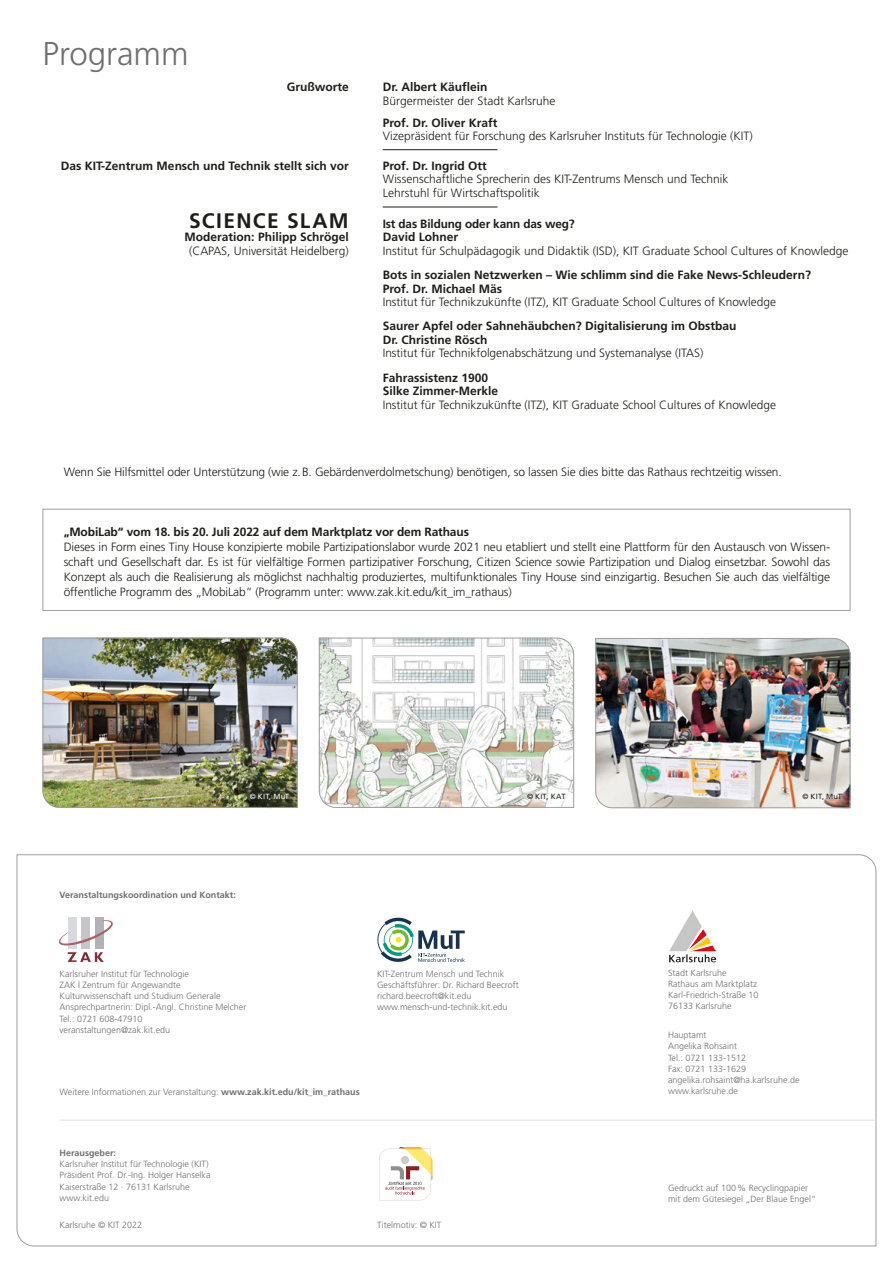
<style>
.page{position:relative;width:893px;height:1263px;background:#fff}
.page>*{position:absolute;margin:0;border:0;box-sizing:border-box;transform-origin:0 0}
.t1{font:300 33px "Frutiger";color:#706f6f}
.t2{font:700 21px "Frutiger";letter-spacing:.06em;color:#1d1d1b}
.t3{font:300 12px/15px "Frutiger";color:#1d1d1b}
.t4{font:700 12px/13.5px "Frutiger";color:#1d1d1b}
.t5{font:300 9px/11.2px "Frutiger";color:#706f6f}
.t6{font:700 9px "Frutiger";color:#706f6f}
.t7{font:7.5px "Frutiger";letter-spacing:.03em;color:#1d1d1b}
.t8{font:7.5px "Frutiger";letter-spacing:.025em;color:#fff}
.s1{font-weight:700}
</style>
<div class="page">
<div style="left:43px;top:509px;width:807px;height:102px;background:#fff;border:1px solid #9d9d9c"></div>
<svg style="left:16px;top:854px;width:861px;height:393px"></svg>
<img style="left:668px;top:911px;width:47px;height:51px">
<hr style="left:60px;top:1120px;width:816px;height:1px;background:#e3e3e3">
<img style="left:595px;top:638px;width:256px;height:170px">
<svg style="left:379px;top:1147px;width:54px;height:53px"></svg>
<img style="left:42px;top:637px;width:256px;height:171px">
<svg style="left:319px;top:637px;width:255px;height:171px"></svg>
<svg style="left:242px;top:785px;width:56px;height:23px"></svg>
<svg style="left:519px;top:785px;width:55px;height:23px"></svg>
<svg style="left:795px;top:785px;width:55px;height:23px"></svg>
<hr style="left:383px;top:149px;width:114px;height:1px;background:#1d1d1b">
<hr style="left:383px;top:207px;width:114px;height:1px;background:#1d1d1b">
<svg style="left:377px;top:916px;width:88px;height:48px"></svg>
<div style="left:68px;top:917px;width:9px;height:32px;background:#d8d9dd"></div>
<div style="left:81px;top:917px;width:9px;height:32px;background:#c5c5ca"></div>
<div style="left:95px;top:917px;width:9px;height:32px;background:#b1b2b7"></div>
<svg style="left:59px;top:920px;width:55px;height:42px"></svg>
<h1 class="t1" style="left:43px;top:35px;width:148px">Programm</h1>
<p class="t4" style="left:287px;top:80px;width:64px">Grußworte</p>
<p class="t4" style="left:383px;top:80px;width:106px">Dr. Albert Käuflein</p>
<p class="t3" style="left:383px;top:93px;width:174px">Bürgermeister der Stadt Karlsruhe</p>
<p class="t4" style="left:383px;top:116px;width:116px">Prof. Dr. Oliver Kraft</p>
<p class="t3" style="left:383px;top:128px;width:372px">Vizepräsident für Forschung des Karlsruher Instituts für Technologie (KIT)</p>
<p class="t4" style="left:61px;top:159px;width:289px">Das KIT-Zentrum Mensch und Technik stellt sich vor</p>
<p class="t4" style="left:383px;top:159px;width:106px">Prof. Dr. Ingrid Ott</p>
<p class="t3" style="left:383px;top:172px;width:347px;line-height:13.5px">Wissenschaftliche Sprecherin des KIT-Zentrums Mensch und Technik<br>Lehrstuhl für Wirtschaftspolitik</p>
<h2 class="t2" style="left:189px;top:208px;width:161px">SCIENCE SLAM</h2>
<p class="t4" style="left:185px;top:230px;width:166px">Moderation: Philipp Schrögel</p>
<p class="t3" style="left:189px;top:243px;width:161px">(CAPAS, Universität Heidelberg)</p>
<p class="t4" style="left:383px;top:217px;width:194px">Ist das Bildung oder kann das weg?<br>David Lohner</p>
<p class="t3" style="left:383px;top:243px;width:467px">Institut für Schulpädagogik und Didaktik (ISD), KIT Graduate School Cultures of Knowledge</p>
<p class="t4" style="left:383px;top:268px;width:430px">Bots in sozialen Netzwerken – Wie schlimm sind die Fake News-Schleudern?<br>Prof. Dr. Michael Mäs</p>
<p class="t3" style="left:383px;top:294px;width:395px">Institut für Technikzukünfte (ITZ), KIT Graduate School Cultures of Knowledge</p>
<p class="t4" style="left:383px;top:319px;width:355px">Saurer Apfel oder Sahnehäubchen? Digitalisierung im Obstbau<br>Dr. Christine Rösch</p>
<p class="t3" style="left:383px;top:346px;width:322px">Institut für Technikfolgenabschätzung und Systemanalyse (ITAS)</p>
<p class="t4" style="left:383px;top:371px;width:117px">Fahrassistenz 1900<br>Silke Zimmer-Merkle</p>
<p class="t3" style="left:383px;top:397px;width:395px">Institut für Technikzukünfte (ITZ), KIT Graduate School Cultures of Knowledge</p>
<p class="t3" style="left:64px;top:465px;width:720px">Wenn Sie Hilfsmittel oder Unterstützung (wie z.B. Gebärdenverdolmetschung) benötigen, so lassen Sie dies bitte das Rathaus rechtzeitig wissen.</p>
<p class="t4" style="left:64px;top:525px;width:407px">„MobiLab“ vom 18. bis 20. Juli 2022 auf dem Marktplatz vor dem Rathaus</p>
<p class="t3" style="left:64px;top:540px;width:768px;text-align:justify">Dieses in Form eines Tiny House konzipierte mobile Partizipationslabor wurde 2021 neu etabliert und stellt eine Plattform für den Austausch von Wissen&shy;schaft und Gesellschaft dar. Es ist für vielfältige Formen partizipativer Forschung, Citizen Science sowie Partizipation und Dialog einsetzbar. Sowohl das Konzept als auch die Realisierung als möglichst nachhaltig produziertes, multifunktionales Tiny House sind einzigartig. Besuchen Sie auch das vielfältige öffentliche Programm des „MobiLab“ (Programm unter: www.zak.kit.edu/kit_im_rathaus)</p>
<p class="t8" style="left:250px;top:792px;width:41px">© KIT, MuT</p>
<p class="t7" style="left:527px;top:792px;width:40px">© KIT, KAT</p>
<p class="t7" style="left:802px;top:792px;width:41px">© KIT, MuT</p>
<p class="t6" style="left:60px;top:889px;width:178px">Veranstaltungskoordination und Kontakt:</p>
<p class="t5" style="left:60px;top:968px;width:188px">Karlsruher Institut für Technologie<br>ZAK | Zentrum für Angewandte Kulturwissenschaft und Studium Generale Ansprechpartnerin: Dipl.-Angl. Christine Melcher Tel.: 0721 608-47910 veranstaltungen@zak.kit.edu</p>
<p class="t5" style="left:377px;top:968px;width:143px">KIT-Zentrum Mensch und Technik Geschäftsführer: Dr. Richard Beecroft richard.beecroft@kit.edu www.mensch-und-technik.kit.edu</p>
<p class="t5" style="left:60px;top:1086px;width:302px">Weitere Informationen zur Veranstaltung: <span class="s1">www.zak.kit.edu/kit_im_rathaus</span></p>
<p class="t6" style="left:60px;top:1147px;width:58px">Herausgeber:</p>
<p class="t5" style="left:60px;top:1158px;width:153px">Karlsruher Institut für Technologie (KIT)<br>Präsident Prof. Dr.-Ing. Holger Hanselka Kaiserstraße 12 · 76131 Karlsruhe www.kit.edu</p>
<p class="t5" style="left:60px;top:1219px;width:84px">Karlsruhe © KIT 2022</p>
<p class="t5" style="left:377px;top:1219px;width:66px">Titelmotiv: © KIT</p>
<p class="t5" style="left:668px;top:967px;width:92px">Stadt Karlsruhe<br>Rathaus am Marktplatz<br>Karl-Friedrich-Straße 10<br>76133 Karlsruhe</p>
<p class="t5" style="left:668px;top:1029px;width:133px">Hauptamt<br>Angelika Rohsaint<br>Tel.: 0721 133-1512<br>Fax: 0721 133-1629 angelika.rohsaint@ha.karlsruhe.de www.karlsruhe.de</p>
<p class="t5" style="left:668px;top:1182px;width:150px">Gedruckt auf 100% Recyclingpapier mit dem Gütesiegel „Der Blaue Engel“</p>
</div>
